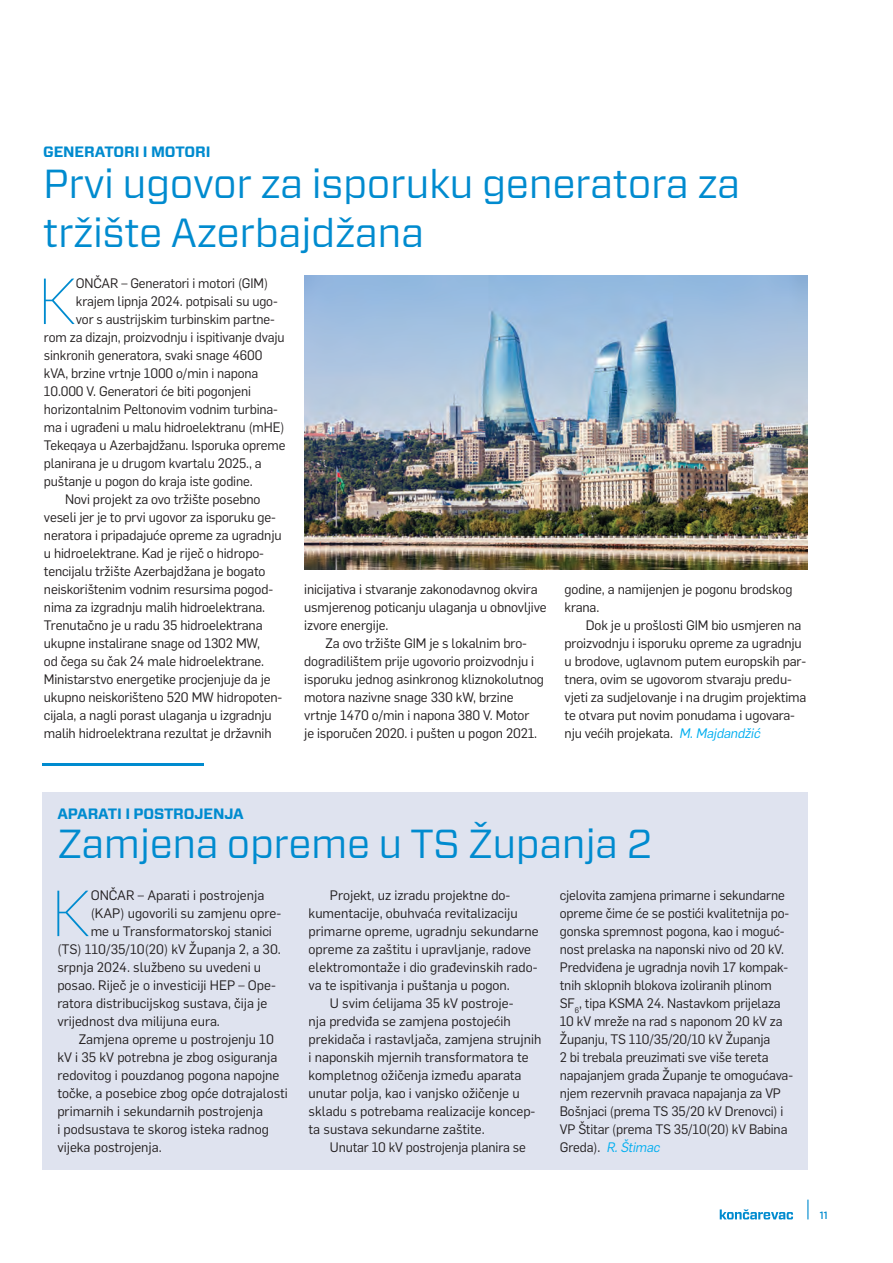
<style>
.page{position:relative;width:893px;height:1263px;background:#fff}
.page>*{position:absolute;margin:0;border:0;box-sizing:border-box;transform-origin:0 0}
.tekst{font:100 64.95px "Forza";color:#008bcf}
.naslov{font:40.5px/49.5px "Forza";letter-spacing:-.01em;color:#008bcf}
.podnaslov_verzal{font:700 15px "Forza";letter-spacing:-.01em;color:#008bcf}
.tekst-2{font:13.5px/18px "Flama";letter-spacing:-.01em;color:#231f20}
.t1{font:500 10.5px "Forza";color:#008bcf}
.s1{font-style:italic;color:#00aeef}
</style>
<div class="page">
<svg style="left:807px;top:1199px;width:1px;height:20px"></svg>
<svg style="left:720px;top:1209px;width:73px;height:10px"></svg>
<div style="left:43px;top:792px;width:765px;height:377px;background:#dfe3ef"></div>
<hr style="left:43px;top:763px;width:161px;height:3px;background:#008bcf">
<img style="left:305px;top:275px;width:503px;height:295px">
<p class="podnaslov_verzal" style="left:43px;top:141px;width:169px">GENERATORI I MOTORI</p>
<p class="naslov" style="left:43px;top:158px;width:698px">Prvi ugovor za isporuku generatora za tržište Azerbajdžana</p>
<p class="tekst" style="left:37px;top:256px;width:41px">K</p>
<p class="tekst-2" style="left:76px;top:273px;width:194px">ONČAR – Generatori i motori (GIM)</p>
<p class="tekst-2" style="left:76px;top:291px;width:203px">krajem lipnja 2024. potpisali su ugo-</p>
<p class="tekst-2" style="left:76px;top:309px;width:200px">vor s austrijskim turbinskim partne-</p>
<p class="tekst-2" style="left:44px;top:327px;width:242px">rom za dizajn, proizvodnju i ispitivanje dvaju</p>
<p class="tekst-2" style="left:44px;top:345px;width:220px">sinkronih generatora, svaki snage 4600</p>
<p class="tekst-2" style="left:44px;top:363px;width:216px">kVA, brzine vrtnje 1000 o/min i napona</p>
<p class="tekst-2" style="left:44px;top:381px;width:209px">10.000 V. Generatori će biti pogonjeni</p>
<p class="tekst-2" style="left:44px;top:399px;width:235px">horizontalnim Peltonovim vodnim turbina-</p>
<p class="tekst-2" style="left:44px;top:417px;width:242px">ma i ugrađeni u malu hidroelektranu (mHE)</p>
<p class="tekst-2" style="left:44px;top:435px;width:243px">Tekeqaya u Azerbajdžanu. Isporuka opreme</p>
<p class="tekst-2" style="left:44px;top:453px;width:219px">planirana je u drugom kvartalu 2025., a</p>
<p class="tekst-2" style="left:44px;top:471px;width:210px">puštanje u pogon do kraja iste godine.</p>
<p class="tekst-2" style="left:44px;top:489px;width:240px;text-indent:21px">Novi projekt za ovo tržište posebno veseli jer je to prvi ugovor za isporuku ge&shy;neratora i pripadajuće opreme za ugradnju u hidroelektrane. Kad je riječ o hidropo&shy;tencijalu tržište Azerbajdžana je bogato neiskorištenim vodnim resursima pogod&shy;nima za izgradnju malih hidroelektrana.<br>Trenutačno je u radu 35 hidroelektrana ukupne instalirane snage od 1302 MW,<br>od čega su čak 24 male hidroelektrane.<br>Ministarstvo energetike procjenjuje da je ukupno neiskorišteno 520 MW hidropoten&shy;cijala, a nagli porast ulaganja u izgradnju malih hidroelektrana rezultat je državnih</p>
<p class="tekst-2" style="left:304px;top:579px;width:244px">inicijativa i stvaranje zakonodavnog okvira usmjerenog poticanju ulaganja u obnovljive izvore energije.</p>
<p class="tekst-2" style="left:304px;top:633px;width:241px;text-indent:21px">Za ovo tržište GIM je s lokalnim bro&shy;dogradilištem prije ugovorio proizvodnju i isporuku jednog asinkronog kliznokolutnog motora nazivne snage 330 kW, brzine vrtnje 1470 o/min i napona 380 V. Motor<br>je isporučen 2020. i pušten u pogon 2021.</p>
<p class="tekst-2" style="left:565px;top:579px;width:229px">godine, a namijenjen je pogonu brodskog krana.</p>
<p class="tekst-2" style="left:565px;top:615px;width:243px;text-indent:21px">Dok je u prošlosti GIM bio usmjeren na proizvodnju i isporuku opreme za ugradnju u brodove, uglavnom putem europskih par&shy;tnera, ovim se ugovorom stvaraju predu&shy;vjeti za sudjelovanje i na drugim projektima te otvara put novim ponudama i ugovara&shy;nju većih projekata. <span class="s1">M.Majdandžić</span></p>
<p class="podnaslov_verzal" style="left:57px;top:804px;width:188px">APARATI I POSTROJENJA</p>
<p class="naslov" style="left:57px;top:818px;width:596px">Zamjena opreme u TS Županja 2</p>
<p class="tekst" style="left:50px;top:868px;width:42px">K</p>
<p class="tekst-2" style="left:91px;top:885px;width:175px">ONČAR – Aparati i postrojenja</p>
<p class="tekst-2" style="left:91px;top:903px;width:192px">(KAP) ugovorili su zamjenu opre-</p>
<p class="tekst-2" style="left:91px;top:921px;width:183px">me u Transformatorskoj stanici</p>
<p class="tekst-2" style="left:57px;top:939px;width:225px">(TS) 110/35/10(20) kV Županja 2, a 30.</p>
<p class="tekst-2" style="left:57px;top:957px;width:205px">srpnja 2024. službeno su uvedeni u</p>
<p class="tekst-2" style="left:57px;top:975px;width:220px">posao. Riječ je o investiciji HEP – Ope-</p>
<p class="tekst-2" style="left:57px;top:993px;width:211px">ratora distribucijskog sustava, čija je</p>
<p class="tekst-2" style="left:57px;top:1011px;width:164px">vrijednost dva milijuna eura.</p>
<p class="tekst-2" style="left:57px;top:1029px;width:232px;text-indent:21px">Zamjena opreme u postrojenju 10 kV i 35 kV potrebna je zbog osiguranja redovitog i pouzdanog pogona napojne točke, a posebice zbog opće dotrajalosti primarnih i sekundarnih postrojenja<br>i podsustava te skorog isteka radnog vijeka postrojenja.</p>
<p class="tekst-2" style="left:309px;top:885px;width:231px;text-indent:21px">Projekt, uz izradu projektne do&shy;kumentacije, obuhvaća revitalizaciju primarne opreme, ugradnju sekundarne opreme za zaštitu i upravljanje, radove elektromontaže i dio građevinskih rado&shy;va te ispitivanja i puštanja u pogon.</p>
<p class="tekst-2" style="left:309px;top:993px;width:234px;text-indent:21px">U svim ćelijama 35 kV postroje-<br>nja predviđa se zamjena postojećih prekidača i rastavljača, zamjena strujnih i naponskih mjernih transformatora te kompletnog ožičenja između aparata unutar polja, kao i vanjsko ožičenje u skladu s potrebama realizacije koncep&shy;ta sustava sekundarne zaštite.</p>
<p class="tekst-2" style="left:330px;top:1137px;width:197px">Unutar 10 kV postrojenja planira se</p>
<p class="tekst-2" style="left:560px;top:885px;width:235px">cjelovita zamjena primarne i sekundarne opreme čime će se postići kvalitetnija po&shy;gonska spremnost pogona, kao i moguć&shy;nost prelaska na naponski nivo od 20 kV.<br>Predviđena je ugradnja novih 17 kompak&shy;tnih sklopnih blokova izoliranih plinom SF<sub>6</sub>, tipa KSMA 24. Nastavkom prijelaza 10 kV mreže na rad s naponom 20 kV za Županju, TS 110/35/20/10 kV Županja<br>2 bi trebala preuzimati sve više tereta napajanjem grada Županje te omogućava&shy;njem rezervnih pravaca napajanja za VP Bošnjaci (prema TS 35/20 kV Drenovci) i VP Štitar (prema TS 35/10(20) kV Babina Greda). <span class="s1">R.Štimac</span></p>
<p class="t1" style="left:820px;top:1209px;width:9px">11</p>
</div>
